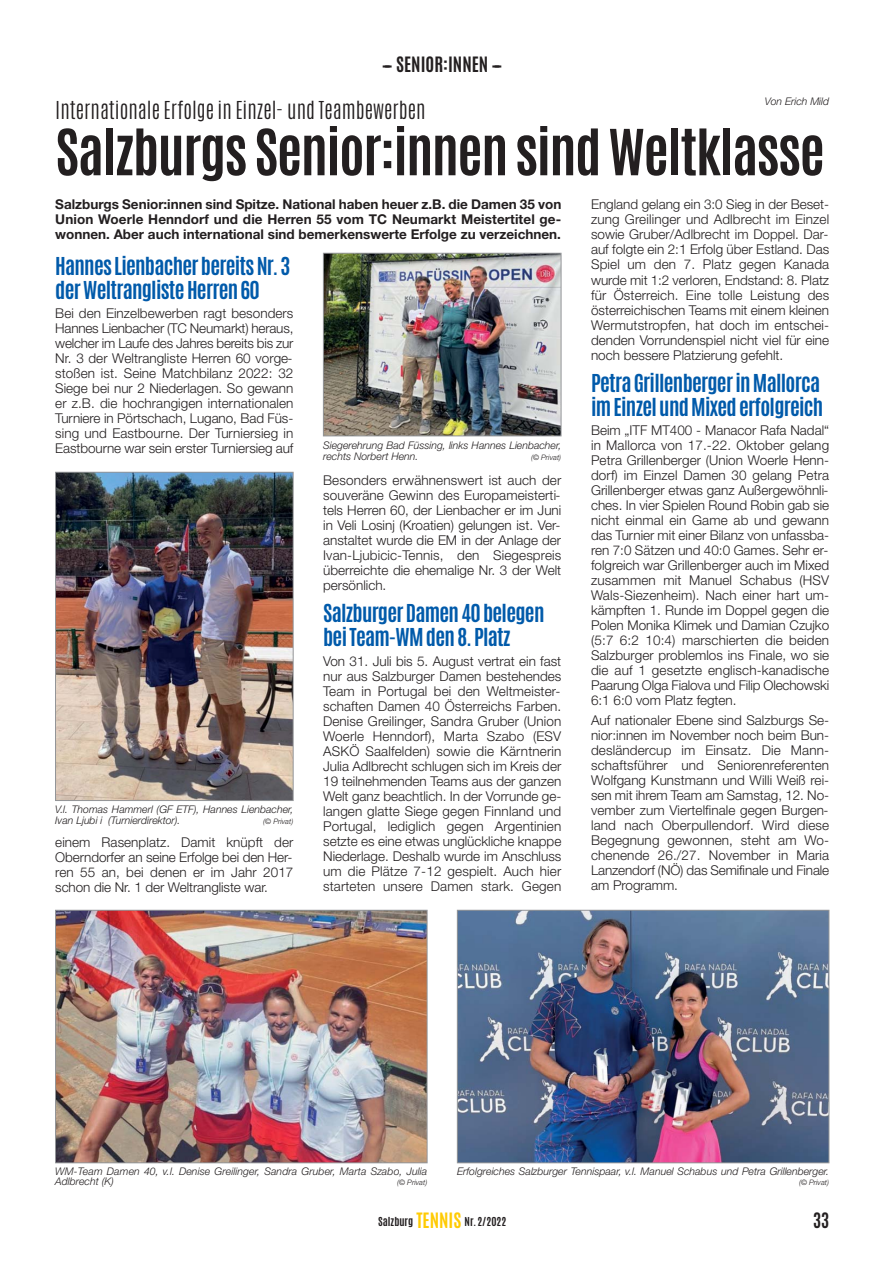
<style>
.page{position:relative;width:893px;height:1263px;background:#fff}
.page>*{position:absolute;margin:0;border:0;box-sizing:border-box;transform-origin:0 0}
.t1{font:700 54px "Antonio";letter-spacing:-.025em;color:#231f20}
.t2{font:700 21px/24px "Antonio";letter-spacing:-.035em;color:#005aaa}
.t3{font:300 21px "Antonio";color:#231f20}
.t4{font:700 18px "Antonio";color:#231f20}
.t5{font:700 18px "Antonio";color:#231f20;scale:.95 1}
.t6{font:300 13.5px/15px "Helvetica Neue";color:#231f20;text-align:justify}
.t7{font:700 13.5px/15px "Helvetica Neue";color:#231f20;text-align:justify}
.t8{font:italic 300 10.5px/10.5px "Helvetica Neue";color:#231f20}
.t9{font:700 10.5px "Antonio";color:#231f20}
.t10{font:italic 300 7.5px "Helvetica Neue";color:#231f20}
.s1{font-size:18px;color:#ffcb04}
</style>
<div class="page">
<img style="left:325px;top:255px;width:234px;height:179px">
<div style="left:323px;top:253px;width:238px;height:183px;border:1px solid #939598"></div>
<img style="left:57px;top:474px;width:234px;height:325px">
<div style="left:55px;top:472px;width:238px;height:329px;border:1px solid #939598"></div>
<img style="left:459px;top:912px;width:368px;height:249px">
<div style="left:457px;top:910px;width:372px;height:253px;border:1px solid #939598"></div>
<img style="left:57px;top:912px;width:368px;height:249px">
<div style="left:55px;top:910px;width:372px;height:253px;border:1px solid #939598"></div>
<h3 class="t4" style="left:382px;top:56px;width:122px">––– SENIOR:INNEN –––</h3>
<p class="t8" style="left:765px;top:97px;width:66px">Von Erich Mild</p>
<h2 class="t3" style="left:55px;top:101px;width:372px">Internationale Erfolge in Einzel- und Teambewerben</h2>
<h1 class="t1" style="left:55px;top:128px;width:771px">Salzburgs Senior:innen sind Weltklasse</h1>
<p class="t7" style="left:55px;top:198px;width:508px">Salzburgs Senior:innen sind Spitze. National haben heuer z.B. die Damen 35 von Union Woerle Henndorf und die Herren 55 vom TC Neumarkt Meistertitel ge&shy;wonnen. Aber auch international sind bemerkenswerte Erfolge zu verzeichnen.</p>
<h2 class="t2" style="left:55px;top:255px;width:237px">Hannes Lienbacher bereits Nr. 3 der Weltrangliste Herren 60</h2>
<p class="t6" style="left:55px;top:307px;width:240px">Bei den Einzelbewerben ragt besonders Hannes Lienbacher (TC Neumarkt) heraus, welcher im Laufe des Jahres bereits bis zur Nr. 3 der Weltrangliste Herren 60 vorge&shy;stoßen ist. Seine Matchbilanz 2022: 32<br>Siege bei nur 2 Niederlagen. So gewann er z.B. die hochrangigen internationalen Turniere in Pörtschach, Lugano, Bad Füs&shy;sing und Eastbourne. Der Turniersieg in Eastbourne war sein erster Turniersieg auf</p>
<p class="t6" style="left:591px;top:198px;width:240px">England gelang ein 3:0 Sieg in der Beset&shy;zung Greilinger und Adlbrecht im Einzel sowie Gruber/Adlbrecht im Doppel. Dar&shy;auf folgte ein 2:1 Erfolg über Estland. Das Spiel um den 7. Platz gegen Kanada wurde mit 1:2 verloren, Endstand: 8. Platz für Österreich. Eine tolle Leistung des österreichischen Teams mit einem kleinen Wermutstropfen, hat doch im entschei&shy;denden Vorrundenspiel nicht viel für eine noch bessere Platzierung gefehlt.</p>
<h2 class="t2" style="left:591px;top:372px;width:234px">Petra Grillenberger in Mallorca im Einzel und Mixed erfolgreich</h2>
<p class="t6" style="left:591px;top:424px;width:240px">Beim „ITF MT400 - Manacor Rafa Nadal“ in Mallorca von 17.-22. Oktober gelang Petra Grillenberger (Union Woerle Henn&shy;dorf) im Einzel Damen 30 gelang Petra Grillenberger etwas ganz Außergewöhnli&shy;ches. In vier Spielen Round Robin gab sie nicht einmal ein Game ab und gewann das Turnier mit einer Bilanz von unfassba&shy;ren 7:0 Sätzen und 40:0 Games. Sehr er&shy;folgreich war Grillenberger auch im Mixed zusammen mit Manuel Schabus (HSV Wals-Siezenheim). Nach einer hart um&shy;kämpften 1. Runde im Doppel gegen die Polen Monika Klimek und Damian Czujko (5:7 6:2 10:4) marschierten die beiden Salzburger problemlos ins Finale, wo sie die auf 1 gesetzte englisch-kanadische Paarung Olga Fialova und Filip Olechowski 6:1 6:0 vom Platz fegten.</p>
<p class="t6" style="left:591px;top:713px;width:240px">Auf nationaler Ebene sind Salzburgs Se&shy;nior:innen im November noch beim Bun&shy;desländercup im Einsatz. Die Mann&shy;schaftsführer und Seniorenreferenten Wolfgang Kunstmann und Willi Weiß rei&shy;sen mit ihrem Team am Samstag, 12. No&shy;vember zum Viertelfinale gegen Burgen&shy;land nach Oberpullendorf. Wird diese Begegnung gewonnen, steht am Wo&shy;chenende 26./27. November in Maria Lanzendorf (NÖ) das Semifinale und Finale am Programm.</p>
<p class="t8" style="left:323px;top:441px;width:240px">Siegerehrung Bad Füssing, links Hannes Lienbacher, rechts Norbert Henn.</p>
<p class="t10" style="left:531px;top:454px;width:31px">(© Privat)</p>
<p class="t6" style="left:323px;top:474px;width:240px">Besonders erwähnenswert ist auch der souveräne Gewinn des Europameisterti&shy;tels Herren 60, der Lienbacher er im Juni in Veli Losinj (Kroatien) gelungen ist. Ver&shy;anstaltet wurde die EM in der Anlage der Ivan-Ljubicic-Tennis, den Siegespreis überreichte die ehemalige Nr. 3 der Welt persönlich.</p>
<h2 class="t2" style="left:323px;top:602px;width:223px">Salzburger Damen 40 belegen bei Team-WM den 8. Platz</h2>
<p class="t6" style="left:323px;top:655px;width:240px">Von 31. Juli bis 5. August vertrat ein fast nur aus Salzburger Damen bestehendes Team in Portugal bei den Weltmeister&shy;schaften Damen 40 Österreichs Farben.<br>Denise Greilinger, Sandra Gruber (Union Woerle Henndorf), Marta Szabo (ESV ASKÖ Saalfelden) sowie die Kärntnerin Julia Adlbrecht schlugen sich im Kreis der 19 teilnehmenden Teams aus der ganzen Welt ganz beachtlich. In der Vorrunde ge&shy;langen glatte Siege gegen Finnland und Portugal, lediglich gegen Argentinien setzte es eine etwas unglückliche knappe Niederlage. Deshalb wurde im Anschluss um die Plätze 7-12 gespielt. Auch hier starteten unsere Damen stark. Gegen</p>
<p class="t8" style="left:55px;top:805px;width:240px">V.l. Thomas Hammerl (GF ETF), Hannes Lienbacher,<br>Ivan Ljubi i (Turnierdirektor).</p>
<p class="t10" style="left:263px;top:818px;width:31px">(© Privat)</p>
<p class="t6" style="left:55px;top:836px;width:240px">einem Rasenplatz. Damit knüpft der Oberndorfer an seine Erfolge bei den Her&shy;ren 55 an, bei denen er im Jahr 2017 schon die Nr. 1 der Weltrangliste war.</p>
<p class="t8" style="left:55px;top:1167px;width:374px">WM-Team Damen 40, v.l. Denise Greilinger, Sandra Gruber, Marta Szabo, Julia<br>Adlbrecht (K)</p>
<p class="t10" style="left:397px;top:1180px;width:32px">(© Privat)</p>
<p class="t8" style="left:457px;top:1167px;width:374px">Erfolgreiches Salzburger Tennispaar, v.l. Manuel Schabus und Petra Grillenberger.</p>
<p class="t10" style="left:799px;top:1180px;width:32px">(© Privat)</p>
<p class="t9" style="left:378px;top:1217px;width:130px">Salzburg <span class="s1">TENNIS</span> Nr.2/2022</p>
<h3 class="t5" style="left:813px;top:1213px;width:18px">33</h3>
</div>
